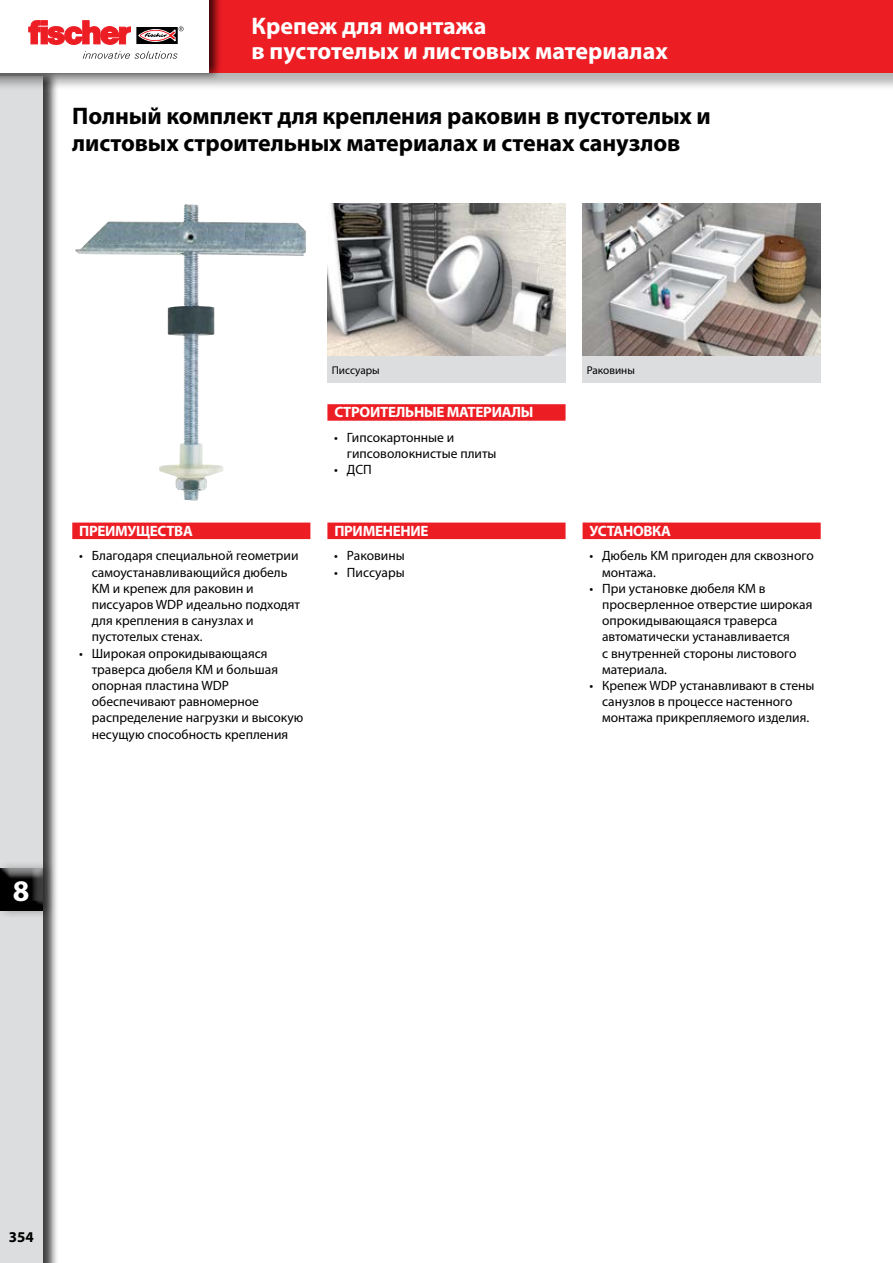
<style>
.page{position:relative;width:893px;height:1263px;background:#fff}
.page>*{position:absolute;margin:0;border:0;box-sizing:border-box;transform-origin:0 0}
.t1{font:700 30px "Myriad Pro";color:#fff}
.t2{font:700 24px/27px "Myriad Pro";letter-spacing:-.005em;color:#000}
.t3{font:700 24px/25.5px "Myriad Pro";color:#fff}
.t4{font:700 15px "Myriad Pro";letter-spacing:-.02em;color:#fff}
.t5{font:700 15px "Myriad Pro";color:#000}
.t6{font:13.5px/16.2px "Myriad Pro";color:#000}
.t7{font:11.25px "Myriad Pro";color:#000}
</style>
<div class="page">
<img style="left:327px;top:204px;width:238px;height:153px">
<div style="left:327px;top:357px;width:239px;height:26px;background:#dcddde"></div>
<img style="left:583px;top:204px;width:237px;height:153px">
<div style="left:583px;top:357px;width:238px;height:26px;background:#dcddde"></div>
<img style="left:75px;top:207px;width:148px;height:294px">
<div style="left:72px;top:523px;width:238px;height:16px;background:#ed1d24"></div>
<div style="left:327px;top:523px;width:239px;height:16px;background:#ed1d24"></div>
<div style="left:583px;top:523px;width:238px;height:16px;background:#ed1d24"></div>
<div style="left:327px;top:404px;width:239px;height:17px;background:#ed1d24"></div>
<div style="left:0;top:68px;width:59px;height:1195px;background:#000;opacity:.75"></div>
<div style="left:0;top:77px;width:43px;height:1186px;background:#dcddde"></div>
<div style="left:0;top:0;width:893px;height:91px;background:#000;opacity:.29"></div>
<div style="left:0;top:0;width:893px;height:72px;background:#ed1d24"></div>
<div style="left:0;top:0;width:223px;height:81px;background:#000;opacity:.75"></div>
<div style="left:0;top:0;width:208px;height:72px;background:#fff"></div>
<svg style="left:137px;top:27px;width:41px;height:17px"></svg>
<svg style="left:29px;top:21px;width:102px;height:24px"></svg>
<svg style="left:139px;top:26px;width:44px;height:15px"></svg>
<svg style="left:83px;top:51px;width:94px;height:8px"></svg>
<div style="left:0;top:860px;width:55px;height:59px;background:#000;opacity:.3"></div>
<div style="left:0;top:868px;width:53px;height:45px;background:#fff;opacity:.75"></div>
<div style="left:0;top:868px;width:49px;height:45px;background:#000;opacity:.75"></div>
<h2 class="t3" style="left:251px;top:12px;width:418px">Крепеж для монтажа<br>в пустотелых и листовых материалах</h2>
<h2 class="t2" style="left:72px;top:102px;width:640px">Полный комплект для крепления раковин в пустотелых и листовых строительных материалах и стенах санузлов</h2>
<p class="t4" style="left:79px;top:521px;width:115px">ПРЕИМУЩЕСТВА</p>
<p class="t6" style="left:92px;top:547px;width:210px;text-indent:-13px">• Благодаря специальной геометрии самоустанавливающийся дюбель<br>KM и крепеж для раковин и писсуаров WDP идеально подходят для крепления в санузлах и пустотелых стенах.</p>
<p class="t6" style="left:92px;top:645px;width:213px;text-indent:-13px">• Широкая опрокидывающаяся траверса дюбеля KM и большая опорная пластина WDP обеспечивают равномерное распределение нагрузки и высокую несущую способность крепления</p>
<p class="t7" style="left:332px;top:363px;width:50px">Писсуары</p>
<p class="t7" style="left:587px;top:363px;width:50px">Раковины</p>
<p class="t4" style="left:334px;top:402px;width:201px">СТРОИТЕЛЬНЫЕ МАТЕРИАЛЫ</p>
<p class="t6" style="left:347px;top:429px;width:151px;text-indent:-13px">• Гипсокартонные и гипсоволокнистые плиты</p>
<p class="t6" style="left:334px;top:462px;width:39px">• ДСП</p>
<p class="t4" style="left:334px;top:521px;width:96px">ПРИМЕНЕНИЕ</p>
<p class="t6" style="left:334px;top:547px;width:72px">• Раковины</p>
<p class="t6" style="left:334px;top:564px;width:72px">• Писсуары</p>
<p class="t4" style="left:589px;top:521px;width:83px">УСТАНОВКА</p>
<p class="t6" style="left:602px;top:547px;width:213px;text-indent:-13px">• Дюбель KM пригоден для сквозного монтажа.</p>
<p class="t6" style="left:602px;top:580px;width:212px;text-indent:-13px">• При установке дюбеля KM в просверленное отверстие широкая опрокидывающаяся траверса автоматически устанавливается<br>с внутренней стороны листового материала.</p>
<p class="t6" style="left:602px;top:677px;width:214px;text-indent:-13px">• Крепеж WDP устанавливают в стены санузлов в процессе настенного монтажа прикрепляемого изделия.</p>
<h1 class="t1" style="left:13px;top:871px;width:18px">8</h1>
<p class="t5" style="left:9px;top:1227px;width:26px">354</p>
</div>
